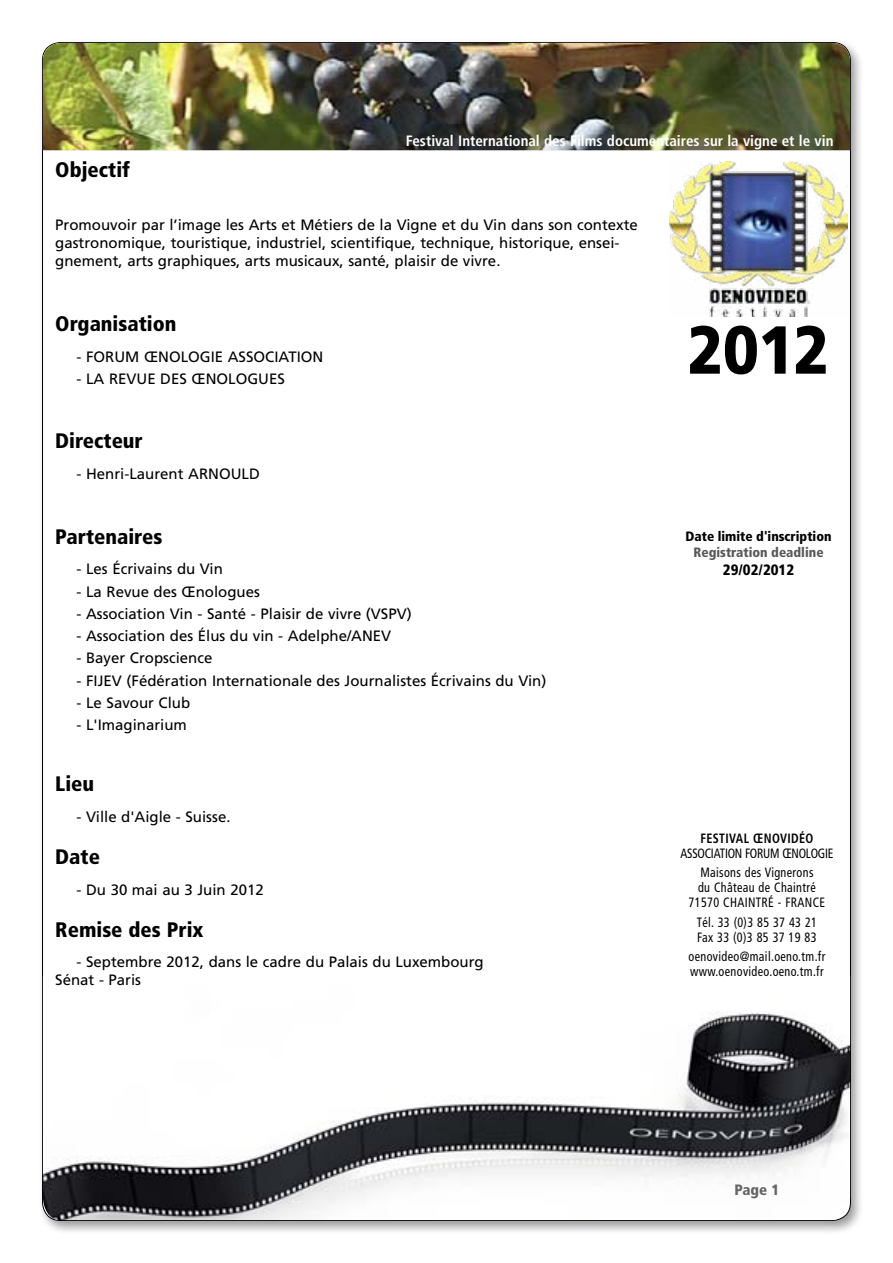
<style>
.page{position:relative;width:893px;height:1263px;background:#fff}
.page>*{position:absolute;margin:0;border:0;box-sizing:border-box;transform-origin:0 0}
.t1{font:900 67.65px "Frutiger";color:#000;scale:.87 1}
.t2{font:900 condensed 21px "Frutiger";color:#000}
.t3{font:15px/18px "Frutiger";color:#000}
.t4{font:700 condensed 15px "Frutiger";color:#fff}
.t5{font:900 condensed 15px "Frutiger";color:#000}
.t6{font:900 condensed 15px "Frutiger";color:#636466}
.t7{font:condensed 13.5px/15px "Frutiger";letter-spacing:.03em;color:#000;scale:.9 1}
.t8{font:condensed 13.5px/19.2px "Frutiger";letter-spacing:-.02em;color:#000;text-align:center;scale:.9 1}
.t9{font:900 condensed 13.5px "Frutiger";color:#000}
.t10{font:900 condensed 13.5px "Frutiger";color:#59595b}
.t11{font:700 condensed 13.5px "Frutiger";letter-spacing:.03em;color:#000;scale:.9 1}
</style>
<div class="page">
<div style="left:37px;top:37px;width:827px;height:1197px;background:#000;opacity:.4"></div>
<div style="left:43px;top:43px;width:807px;height:1177px;background:#fff;border-radius:18px"></div>
<img style="left:43px;top:1011px;width:807px;height:209px">
<img style="left:43px;top:43px;width:807px;height:107px">
<img style="left:670px;top:162px;width:177px;height:154px">
<p class="t4" style="left:406px;top:132px;width:429px">Festival International des Films documentaires sur la vigne et le vin</p>
<h2 class="t2" style="left:55px;top:157px;width:76px">Objectif</h2>
<p class="t3" style="left:55px;top:216px;width:584px">Promouvoir par l’image les Arts et Métiers de la Vigne et du Vin dans son contexte gastronomique, touristique, industriel, scientifique, technique, historique, ensei&shy;gnement, arts graphiques, arts musicaux, santé, plaisir de vivre.</p>
<h2 class="t2" style="left:55px;top:311px;width:123px">Organisation</h2>
<p class="t3" style="left:55px;top:347px;width:270px">- FORUM ŒNOLOGIE ASSOCIATION</p>
<p class="t3" style="left:55px;top:370px;width:231px">- LA REVUE DES ŒNOLOGUES</p>
<h2 class="t2" style="left:55px;top:428px;width:89px">Directeur</h2>
<p class="t3" style="left:55px;top:465px;width:206px">- Henri-Laurent ARNOULD</p>
<h2 class="t2" style="left:55px;top:524px;width:108px">Partenaires</h2>
<p class="t3" style="left:55px;top:560px;width:169px">- Les Écrivains du Vin</p>
<p class="t3" style="left:55px;top:582px;width:206px">- La Revue des Œnologues</p>
<p class="t3" style="left:55px;top:605px;width:358px">- Association Vin - Santé - Plaisir de vivre (VSPV)</p>
<p class="t3" style="left:55px;top:627px;width:337px">- Association des Élus du vin - Adelphe/ANEV</p>
<p class="t3" style="left:55px;top:649px;width:159px">- Bayer Cropscience</p>
<p class="t3" style="left:55px;top:671px;width:493px">- FIJEV (Fédération Internationale des Journalistes Écrivains du Vin)</p>
<p class="t3" style="left:55px;top:694px;width:137px">- Le Savour Club</p>
<p class="t3" style="left:55px;top:716px;width:133px">- L'Imaginarium</p>
<h2 class="t2" style="left:55px;top:771px;width:40px">Lieu</h2>
<p class="t3" style="left:55px;top:807px;width:177px">- Ville d'Aigle - Suisse.</p>
<h2 class="t2" style="left:55px;top:844px;width:46px">Date</h2>
<p class="t3" style="left:55px;top:880px;width:210px">- Du 30 mai au 3 Juin 2012</p>
<h2 class="t2" style="left:55px;top:917px;width:150px">Remise des Prix</h2>
<p class="t3" style="left:55px;top:953px;width:430px">- Septembre 2012, dans le cadre du Palais du Luxembourg<br>Sénat - Paris</p>
<h1 class="t1" style="left:688px;top:309px;width:165px">2012</h1>
<p class="t9" style="left:685px;top:528px;width:148px">Date limite d'inscription</p>
<p class="t10" style="left:693px;top:544px;width:132px">Registration deadline</p>
<p class="t5" style="left:723px;top:561px;width:73px">29/02/2012</p>
<p class="t11" style="left:700px;top:830px;width:127px">FESTIVAL ŒNOVIDÉO</p>
<p class="t8" style="left:680px;top:844px;width:171px">ASSOCIATION FORUM ŒNOLOGIE<br>Maisons des Vignerons</p>
<p class="t7" style="left:689px;top:880px;width:153px;text-align:center">du Château de Chaintré<br>71570 CHAINTRÉ - FRANCE</p>
<p class="t7" style="left:697px;top:914px;width:135px">Tél. 33 (0)3 85 37 43 21<br>Fax 33 (0)3 85 37 19 83</p>
<p class="t7" style="left:688px;top:949px;width:153px">oenovideo@mail.oeno.tm.fr www.oenovideo.oeno.tm.fr</p>
<p class="t6" style="left:734px;top:1180px;width:46px">Page 1</p>
</div>
